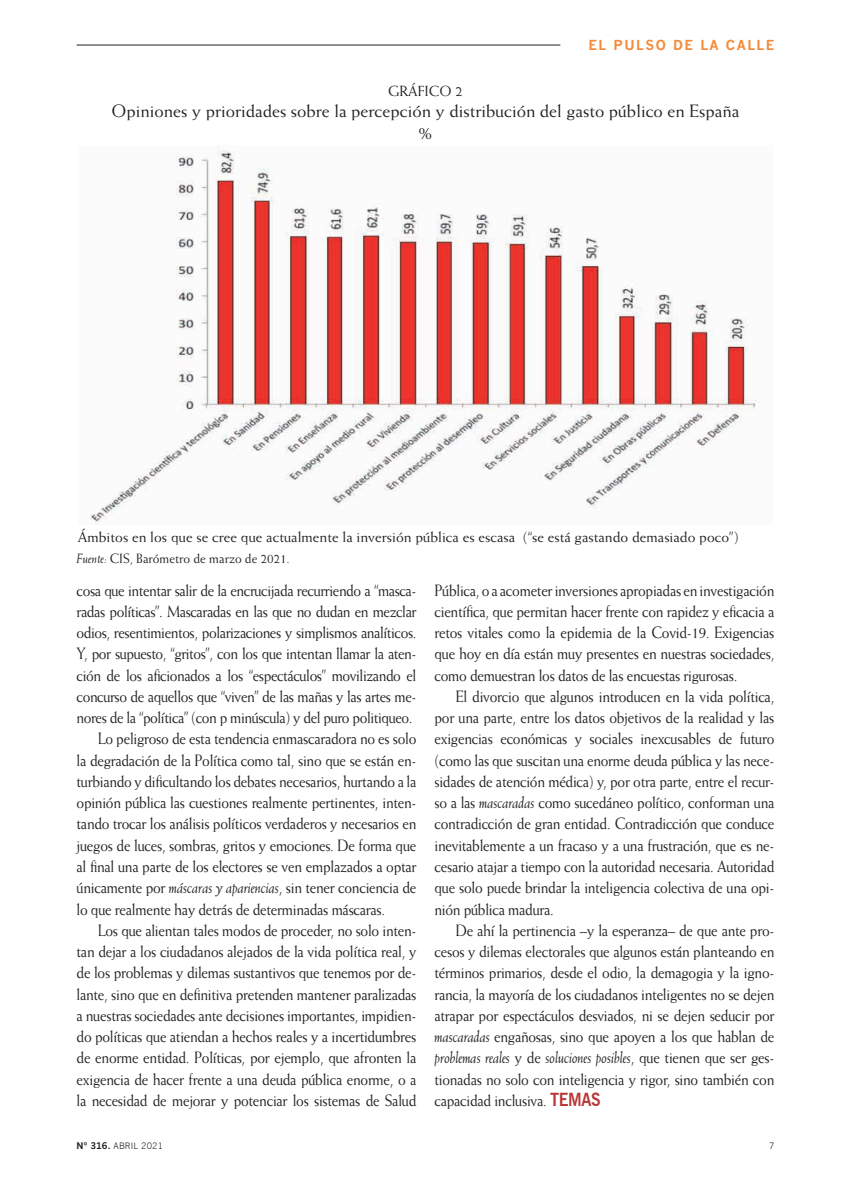
<style>
.page{position:relative;width:851px;height:1191px;background:#fff}
.page>*{position:absolute;margin:0;border:0;box-sizing:border-box;transform-origin:0 0}
.Titulo_tabla{font:18px "Weiss Std";color:#231f20}
.t1{font:16.5px/21.3px "Weiss Std";letter-spacing:-.02em;color:#231f20;text-align:justify;scale:.9 1}
.t2{font:15px "Weiss Std";color:#231f20}
.Figura_Tabla_Cuadro{font:14.7px "Weiss Std";color:#231f20}
.Fuente{font:13.5px "Weiss Std";color:#231f20;scale:.96 1}
.t3{font:700 13.5px "News Gothic";letter-spacing:.11em;color:#f68a39}
.t4{font:300 9px "News Gothic BT";letter-spacing:.02em;color:#231f20}
.s1{font-style:italic}
.s2{font-family:"News Gothic BT";font-weight:700;font-size:18px;color:#b93737}
.s3{font-family:"News Gothic";font-weight:700}
</style>
<div class="page">
<hr style="left:77px;top:45px;width:483px;height:1px;background:#231f20">
<img style="left:89px;top:146px;width:668px;height:379px">
<p class="t3" style="left:588px;top:37px;width:187px">EL PULSO DE LA CALLE</p>
<p class="Figura_Tabla_Cuadro" style="left:388px;top:82px;width:76px">GRÁFICO 2</p>
<p class="Titulo_tabla" style="left:112px;top:100px;width:629px">Opiniones y prioridades sobre la percepción y distribución del gasto público en España</p>
<p class="Titulo_tabla" style="left:418px;top:122px;width:16px">%</p>
<p class="t2" style="left:78px;top:528px;width:662px">Ámbitos en los que se cree que actualmente la inversión pública es escasa (“se está gastando demasiado poco”)</p>
<p class="Fuente" style="left:76px;top:551px;width:224px"><span class="s1">Fuente:</span> CIS, Barómetro de marzo de 2021.</p>
<p class="t1" style="left:77px;top:579px;width:379px">cosa que intentar salir de la encrucijada recurriendo a “masca&shy;radas políticas”. Mascaradas en las que no dudan en mezclar odios, resentimientos, polarizaciones y simplismos analíticos.<br>Y, por supuesto, “gritos”, con los que intentan llamar la aten&shy;ción de los aficionados a los “espectáculos” movilizando el concurso de aquellos que “viven” de las mañas y las artes me&shy;nores de la “política” (con p minúscula) y del puro politiqueo.</p>
<p class="t1" style="left:77px;top:728px;width:379px;text-indent:21px">Lo peligroso de esta tendencia enmascaradora no es solo la degradación de la Política como tal, sino que se están en&shy;turbiando y dificultando los debates necesarios, hurtando a la opinión pública las cuestiones realmente pertinentes, inten&shy;tando trocar los análisis políticos verdaderos y necesarios en juegos de luces, sombras, gritos y emociones. De forma que al final una parte de los electores se ven emplazados a optar únicamente por <span class="s1">máscaras y apariencias</span>, sin tener conciencia de lo que realmente hay detrás de determinadas máscaras.</p>
<p class="t1" style="left:77px;top:919px;width:379px;text-indent:21px">Los que alientan tales modos de proceder, no solo inten&shy;tan dejar a los ciudadanos alejados de la vida política real, y de los problemas y dilemas sustantivos que tenemos por de&shy;lante, sino que en definitiva pretenden mantener paralizadas a nuestras sociedades ante decisiones importantes, impidien&shy;do políticas que atiendan a hechos reales y a incertidumbres de enorme entidad. Políticas, por ejemplo, que afronten la exigencia de hacer frente a una deuda pública enorme, o a la necesidad de mejorar y potenciar los sistemas de Salud</p>
<p class="t1" style="left:434px;top:579px;width:379px">Pública, o a acometer inversiones apropiadas en investigación científica, que permitan hacer frente con rapidez y eficacia a retos vitales como la epidemia de la Covid-19. Exigencias que hoy en día están muy presentes en nuestras sociedades, como demuestran los datos de las encuestas rigurosas.</p>
<p class="t1" style="left:434px;top:685px;width:379px;text-indent:21px">El divorcio que algunos introducen en la vida política, por una parte, entre los datos objetivos de la realidad y las exigencias económicas y sociales inexcusables de futuro (como las que suscitan una enorme deuda pública y las nece&shy;sidades de atención médica) y, por otra parte, entre el recur&shy;so a las <span class="s1">mascaradas</span> como sucedáneo político, conforman una contradicción de gran entidad. Contradicción que conduce inevitablemente a un fracaso y a una frustración, que es ne&shy;cesario atajar a tiempo con la autoridad necesaria. Autoridad que solo puede brindar la inteligencia colectiva de una opi&shy;nión pública madura.</p>
<p class="t1" style="left:434px;top:919px;width:379px;text-indent:21px">De ahí la pertinencia –y la esperanza– de que ante pro&shy;cesos y dilemas electorales que algunos están planteando en términos primarios, desde el odio, la demagogia y la igno&shy;rancia, la mayoría de los ciudadanos inteligentes no se dejen atrapar por espectáculos desviados, ni se dejen seducir por <span class="s1">mascaradas</span> engañosas, sino que apoyen a los que hablan de <span class="s1">problemas reales</span> y de <span class="s1">soluciones posibles</span>, que tienen que ser ges&shy;tionadas no solo con inteligencia y rigor, sino también con capacidad inclusiva. <span class="s2">TEMAS</span></p>
<p class="t4" style="left:77px;top:1140px;width:88px"><span class="s3">Nº 316.</span> ABRIL 2021</p>
<p class="t4" style="left:769px;top:1140px;width:7px">7</p>
</div>
